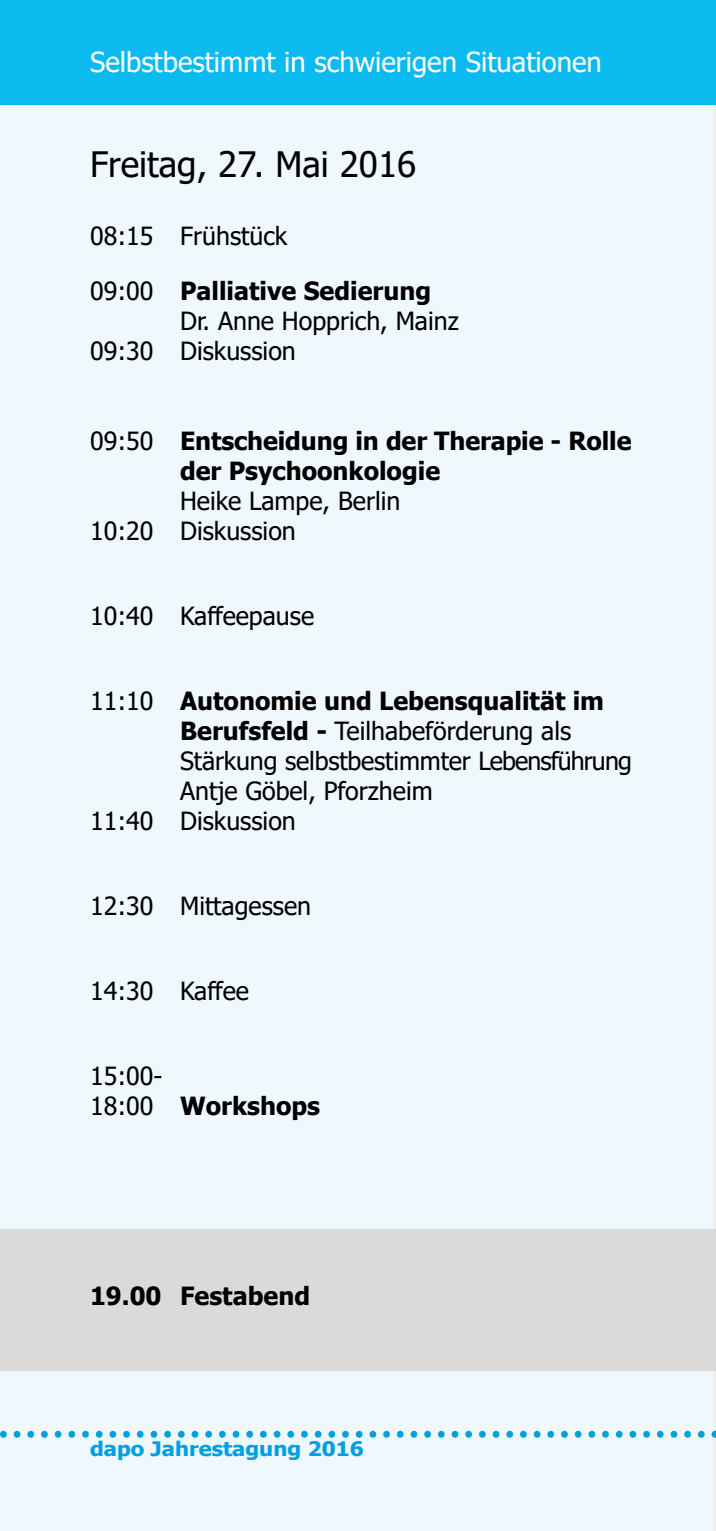
<style>
.page{position:relative;width:716px;height:1531px;background:#fff}
.page>*{position:absolute;margin:0;border:0;box-sizing:border-box;transform-origin:0 0}
.t1{font:60px "Minion Pro";color:#009fe3}
.t2{font:35px "Tahoma";color:#000}
.t3{font:27.5px "Tahoma";color:#fff}
.t4{font:25px/30px "Tahoma";color:#000}
.t5{font:700 25px/30px "Tahoma";color:#000}
.t6{font:700 20px "Tahoma";color:#009fe3;scale:1.1 1}
.s1{font-weight:400}
.s2{font-weight:700}
</style>
<div class="page">
<div style="left:0;top:105px;width:716px;height:1426px;background:#eef8fd"></div>
<div style="left:0;top:0;width:716px;height:105px;background:#0bbbef"></div>
<div style="left:0;top:1229px;width:716px;height:142px;background:#dadada"></div>
<hr style="left:715px;top:767px;width:1px;height:604px;background:#dff2fd">
<p class="t3" style="left:90px;top:43px;width:513px">Selbstbestimmt in schwierigen Situationen</p>
<h2 class="t2" style="left:90px;top:141px;width:328px">Freitag, 27. Mai 2016</h2>
<p class="t4" style="left:90px;top:222px;width:199px">08:15 Frühstück</p>
<p class="t5" style="left:90px;top:277px;width:342px"><span class="s1">09:00</span> Palliative Sedierung</p>
<p class="t4" style="left:180px;top:307px;width:280px">Dr. Anne Hopprich, Mainz</p>
<p class="t4" style="left:90px;top:337px;width:207px">09:30 Diskussion</p>
<p class="t5" style="left:180px;top:427px;width:453px;text-indent:-90px"><span class="s1">09:50</span> Entscheidung in der Therapie - Rolle der Psychoonkologie</p>
<p class="t4" style="left:90px;top:487px;width:312px;text-indent:90px">Heike Lampe, Berlin<br>10:20 Diskussion</p>
<p class="t4" style="left:90px;top:602px;width:226px">10:40 Kaffeepause</p>
<p class="t5" style="left:90px;top:687px;width:515px"><span class="s1">11:10</span> Autonomie und Lebensqualität im</p>
<p class="t4" style="left:180px;top:717px;width:393px"><span class="s2">Berufsfeld -</span> Teilhabeförderung als</p>
<p class="t4" style="left:180px;top:747px;width:453px">Stärkung selbstbestimmter Lebensführung</p>
<p class="t4" style="left:180px;top:777px;width:254px">Antje Göbel, Pforzheim</p>
<p class="t4" style="left:90px;top:807px;width:207px">11:40 Diskussion</p>
<p class="t4" style="left:90px;top:892px;width:223px">12:30 Mittagessen</p>
<p class="t4" style="left:90px;top:977px;width:160px">14:30 Kaffee</p>
<p class="t4" style="left:90px;top:1062px;width:231px">15:00-<br>18:00 <span class="s2">Workshops</span></p>
<p class="t5" style="left:90px;top:1282px;width:221px">19.00 Festabend</p>
<h1 class="t1" style="left:-3px;top:1377px;width:727px">.....................................................</h1>
<p class="t6" style="left:90px;top:1435px;width:250px">dapo Jahrestagung 2016</p>
</div>
